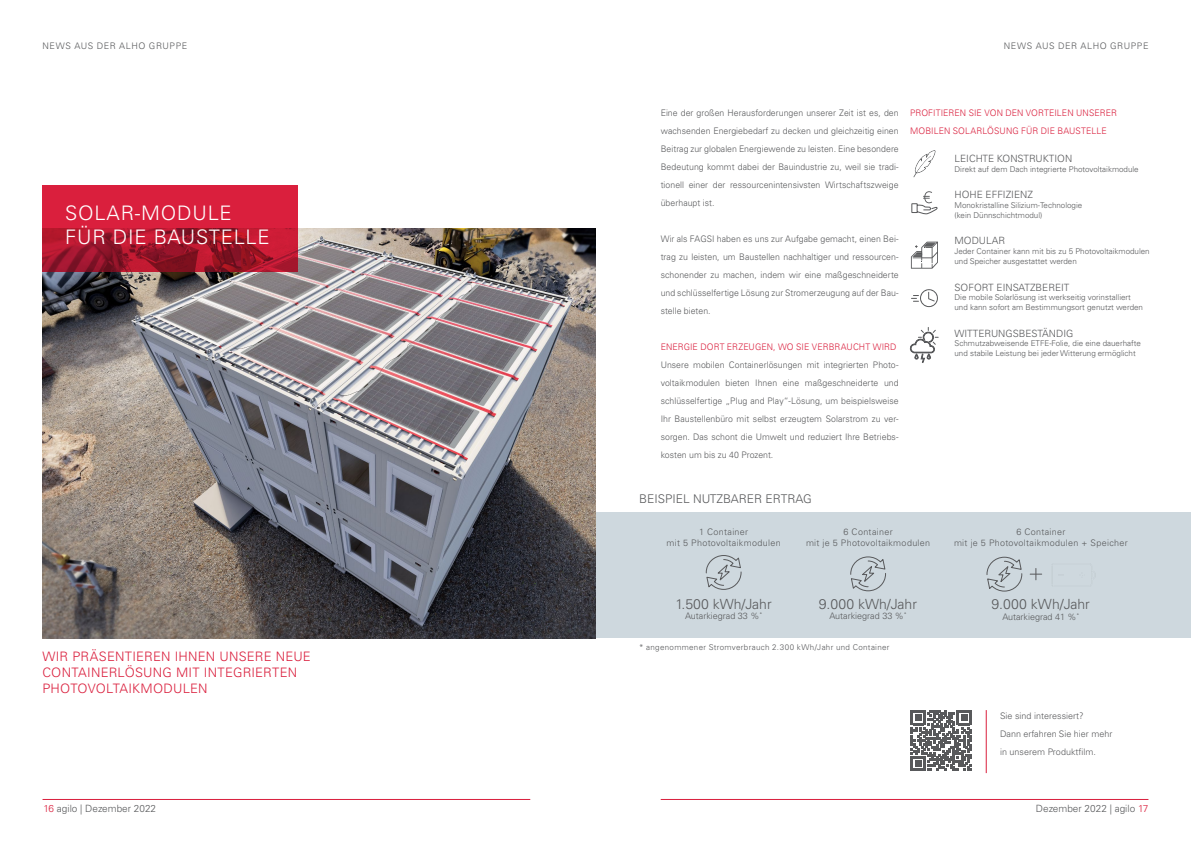
<style>
.page{position:relative;width:1191px;height:842px;background:#fff}
.page>*{position:absolute;margin:0;border:0;box-sizing:border-box;transform-origin:0 0}
.t1{font:300 20px/24px "Univers LT Pro 45";letter-spacing:.04em;color:#fff}
.t2{font:300 14px "Univers LT Pro 45";color:#58595b}
.t3{font:300 13px/16px "Univers LT Pro 45";letter-spacing:.015em;color:#da1f3d}
.t4{font:300 12px "Univers LT Pro 45";color:#58595b}
.t5{font:300 10px "Univers LT Pro 45";color:#58595b}
.t6{font:300 9px/18px "Univers LT Pro 45";letter-spacing:.005em;color:#58595b;text-align:justify}
.t7{font:300 9px/10.8px "Univers LT Pro 45";letter-spacing:.035em;color:#58595b;text-align:center}
.t8{font:300 9px/18px "Univers LT Pro 45";letter-spacing:.01em;color:#da1f3d}
.t9{font:300 9px "Univers LT Pro 45";letter-spacing:.065em;color:#58595b}
.t10{font:300 8px/9.6px "Univers LT Pro 45";color:#58595b}
.t11{font:300 8px "Univers LT Pro 45";letter-spacing:.04em;color:#58595b}
.s1{color:#da1f3d}
</style>
<div class="page">
<hr style="left:43px;top:799px;width:487px;height:1px;background:#da1f3d">
<hr style="left:660px;top:799px;width:488px;height:1px;background:#da1f3d">
<svg style="left:911px;top:710px;width:60px;height:61px"></svg>
<hr style="left:986px;top:710px;width:1px;height:63px;background:#da1f3d">
<svg style="left:911px;top:191px;width:26px;height:24px"></svg>
<svg style="left:911px;top:289px;width:27px;height:18px"></svg>
<svg style="left:913px;top:150px;width:22px;height:27px"></svg>
<svg style="left:910px;top:327px;width:28px;height:36px"></svg>
<svg style="left:911px;top:242px;width:27px;height:27px"></svg>
<div style="left:597px;top:512px;width:594px;height:126px;background:#ced8de"></div>
<svg style="left:1030px;top:568px;width:11px;height:12px"></svg>
<svg style="left:986px;top:556px;width:36px;height:36px"></svg>
<svg style="left:705px;top:555px;width:37px;height:35px"></svg>
<svg style="left:850px;top:556px;width:36px;height:36px"></svg>
<img style="left:43px;top:228px;width:552px;height:410px">
<svg style="left:43px;top:186px;width:255px;height:86px;background:#be1a34"></svg>
<p class="t9" style="left:42px;top:41px;width:146px">NEWS AUS DER ALHO GRUPPE</p>
<p class="t9" style="left:1003px;top:41px;width:146px">NEWS AUS DER ALHO GRUPPE</p>
<h1 class="t1" style="left:65px;top:202px;width:206px">SOLAR-MODULE<br>FÜR DIE BAUSTELLE</h1>
<h3 class="t3" style="left:42px;top:649px;width:270px">WIR PRÄSENTIEREN IHNEN UNSERE NEUE<br>CONTAINERLÖSUNG MIT INTEGRIERTEN<br>PHOTOVOLTAIKMODULEN</h3>
<p class="t6" style="left:660px;top:104px;width:239px">Eine der großen Herausforderungen unserer Zeit ist es, den wachsenden Energiebedarf zu decken und gleichzeitig einen Beitrag zur globalen Energiewende zu leisten. Eine besondere Bedeutung kommt dabei der Bauindustrie zu, weil sie tradi&shy;tionell einer der ressourcenintensivsten Wirtschaftszweige überhaupt ist.</p>
<p class="t6" style="left:660px;top:230px;width:239px">Wir als FAGSI haben es uns zur Aufgabe gemacht, einen Bei&shy;trag zu leisten, um Baustellen nachhaltiger und ressourcen&shy;schonender zu machen, indem wir eine maßgeschneiderte und schlüsselfertige Lösung zur Stromerzeugung auf der Bau&shy;stelle bieten.</p>
<p class="t8" style="left:660px;top:338px;width:237px">ENERGIE DORT ERZEUGEN, WO SIE VERBRAUCHT WIRD</p>
<p class="t6" style="left:660px;top:356px;width:239px">Unsere mobilen Containerlösungen mit integrierten Photo&shy;voltaikmodulen bieten Ihnen eine maßgeschneiderte und schlüsselfertige „Plug and Play“-Lösung, um beispielsweise Ihr Baustellenbüro mit selbst erzeugtem Solarstrom zu ver&shy;sorgen. Das schont die Umwelt und reduziert Ihre Betriebs&shy;kosten um bis zu 40 Prozent.</p>
<p class="t8" style="left:910px;top:104px;width:208px">PROFITIEREN SIE VON DEN VORTEILEN UNSERER<br>MOBILEN SOLARLÖSUNG FÜR DIE BAUSTELLE</p>
<p class="t5" style="left:954px;top:153px;width:119px">LEICHTE KONSTRUKTION</p>
<p class="t10" style="left:954px;top:164px;width:186px">Direkt auf dem Dach integrierte Photovoltaikmodule</p>
<p class="t5" style="left:954px;top:189px;width:80px">HOHE EFFIZIENZ</p>
<p class="t10" style="left:954px;top:201px;width:129px">Monokristalline Silizium-Technologie (kein Dünnschichtmodul)</p>
<p class="t5" style="left:954px;top:235px;width:52px">MODULAR</p>
<p class="t10" style="left:954px;top:247px;width:197px">Jeder Container kann mit bis zu 5 Photovoltaikmodulen und Speicher ausgestattet werden</p>
<p class="t5" style="left:954px;top:281px;width:116px">SOFORT EINSATZBEREIT</p>
<p class="t10" style="left:954px;top:293px;width:190px">Die mobile Solarlösung ist werkseitig vorinstalliert und kann sofort am Bestimmungsort genutzt werden</p>
<p class="t5" style="left:954px;top:327px;width:120px">WITTERUNGSBESTÄNDIG</p>
<p class="t10" style="left:954px;top:339px;width:188px">Schmutzabweisende ETFE-Folie, die eine dauerhafte und stabile Leistung bei jeder Witterung ermöglicht</p>
<h3 class="t4" style="left:639px;top:492px;width:174px">BEISPIEL NUTZBARER ERTRAG</h3>
<p class="t7" style="left:666px;top:526px;width:116px">1 Container<br>mit 5 Photovoltaikmodulen</p>
<p class="t7" style="left:806px;top:526px;width:126px">6 Container<br>mit je 5 Photovoltaikmodulen</p>
<p class="t7" style="left:954px;top:526px;width:175px">6 Container<br>mit je 5 Photovoltaikmodulen + Speicher</p>
<h2 class="t2" style="left:675px;top:596px;width:98px">1.500 kWh/Jahr</h2>
<p class="t6" style="left:685px;top:607px;width:79px">Autarkiegrad 33 %<sup>*</sup></p>
<h2 class="t2" style="left:818px;top:596px;width:100px">9.000 kWh/Jahr</h2>
<p class="t6" style="left:829px;top:607px;width:79px">Autarkiegrad 33 %<sup>*</sup></p>
<h2 class="t2" style="left:991px;top:596px;width:100px">9.000 kWh/Jahr</h2>
<p class="t6" style="left:1002px;top:608px;width:79px">Autarkiegrad 41 %<sup>*</sup></p>
<p class="t11" style="left:639px;top:643px;width:252px">* angenommener Stromverbrauch 2.300 kWh/Jahr und Container</p>
<p class="t6" style="left:1000px;top:707px;width:114px;text-align:left">Sie sind interessiert?<br>Dann erfahren Sie hier mehr in unserem Produktfilm.</p>
<p class="t5" style="left:43px;top:803px;width:114px"><span class="s1">16</span> agilo | Dezember 2022</p>
<p class="t5" style="left:1036px;top:803px;width:114px">Dezember 2022 | agilo <span class="s1">17</span></p>
</div>
